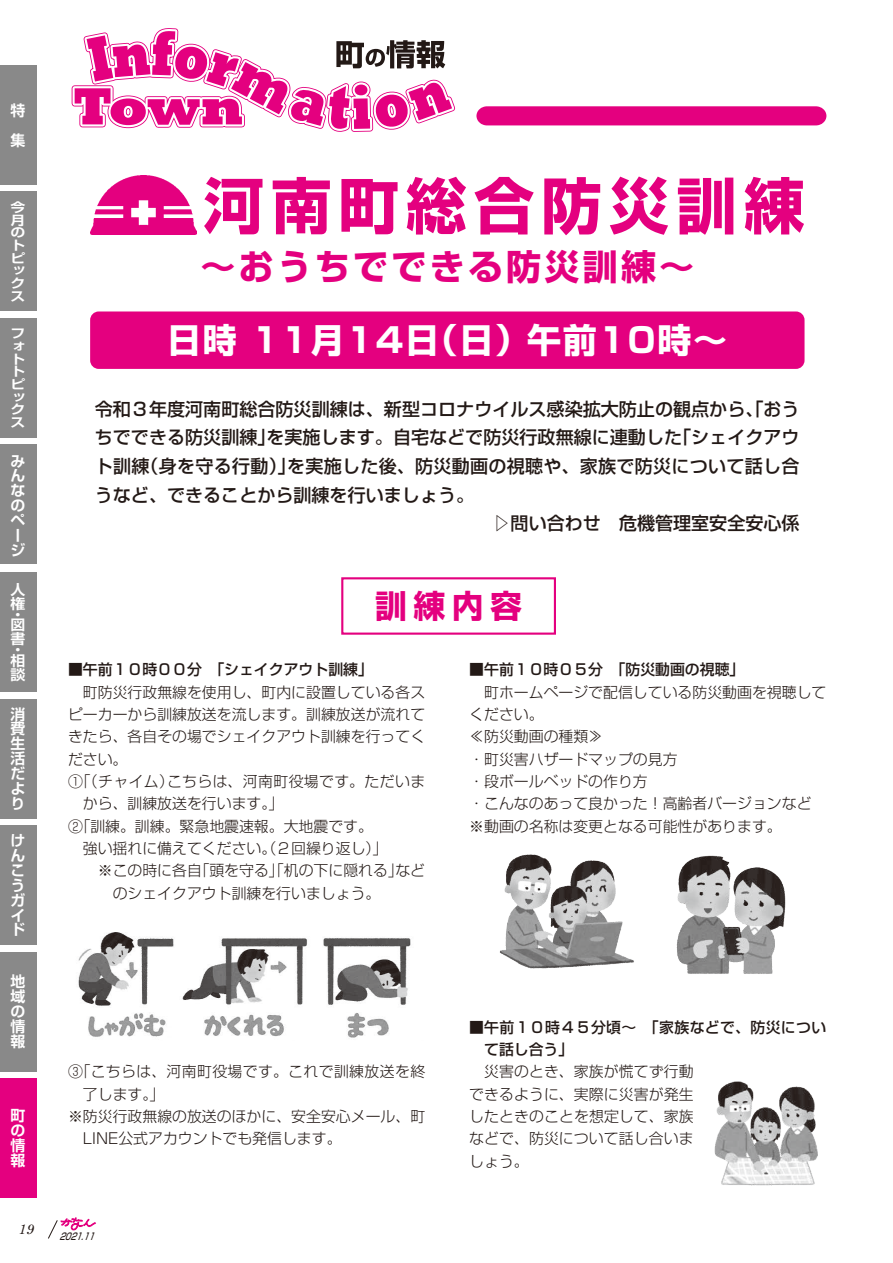
<style>
.page{position:relative;width:893px;height:1263px;background:#fff}
.page>*{position:absolute;margin:0;border:0;box-sizing:border-box;transform-origin:0 0}
.t1{font:700 60.6px "Shin Go Pr 6";letter-spacing:.115em;color:#e4007f}
.t2{font:700 35.1px "Shin Go Pr 6";letter-spacing:.09em;color:#e4007f}
.t3{font:700 34.05px "Shin Go Pr 6";letter-spacing:.05em;color:#fff}
.t4{font:700 31.95px "Shin Go Pr 6";color:#e4007f}
.t5{font:500 18px/28.7px "Shin Go Pr 6";color:#231916;text-align:right}
.t6{font:300 14.85px/22.4px "Shin Go Pr 6";color:#231916}
.t7{font:300 14.85px "Shin Go Pr 6";letter-spacing:.025em;color:#231916}
.t8{font:500 14.85px "Shin Go Pr 6 N";color:#231916}
.t9{font:700 14.85px/14.9px "Shin Go Pr 6 De";color:#fff;text-align:justify}
.t10{font:500 14.85px/22.4px "Shin Go Pr 6 N";letter-spacing:.025em;color:#231916}
.t11{font:700 14.1px/14.1px "Shin Go Pr 6 De";color:#fff;scale:1.05 1}
.t12{font:italic 13.8px "Century Schoolbook";color:#231916}
.t13{font:700 12.6px/12.6px "Shin Go Pr 6 De";color:#fff;scale:1.18 1}
.t14{font:italic 500 9.6px "Shin Go Pr 6 N";color:#231916;scale:.75 1}
</style>
<div class="page">
<div style="left:476px;top:106px;width:350px;height:19px;background:#e4007f"></div>
<svg style="left:71px;top:28px;width:385px;height:104px"></svg>
<img style="left:78px;top:932px;width:333px;height:106px">
<img style="left:500px;top:854px;width:134px;height:115px">
<img style="left:676px;top:855px;width:110px;height:119px">
<img style="left:90px;top:175px;width:106px;height:60px">
<div style="left:341px;top:577px;width:215px;height:58px;border:2px solid #e4007f"></div>
<div style="left:90px;top:311px;width:714px;height:58px;background:#e4007f;border-radius:9px"></div>
<img style="left:714px;top:1081px;width:104px;height:105px">
<svg style="left:48px;top:1217px;width:48px;height:22px"></svg>
<div style="left:0;top:192px;width:36px;height:119px;background:#898989"></div>
<div style="left:0;top:66px;width:36px;height:119px;background:#898989"></div>
<div style="left:0;top:445px;width:36px;height:119px;background:#898989"></div>
<div style="left:0;top:318px;width:36px;height:119px;background:#898989"></div>
<div style="left:0;top:826px;width:36px;height:119px;background:#898989"></div>
<div style="left:0;top:573px;width:36px;height:119px;background:#898989"></div>
<div style="left:0;top:952px;width:36px;height:119px;background:#898989"></div>
<div style="left:0;top:1078px;width:36px;height:119px;background:#e4007f"></div>
<div style="left:0;top:699px;width:36px;height:119px;background:#898989"></div>
<p class="t9" style="left:11px;top:102px;width:16px">特</p>
<p class="t9" style="left:11px;top:132px;width:16px">集</p>
<p class="t13" style="left:11px;top:200px;width:14px">今月のトピックス</p>
<p class="t13" style="left:11px;top:327px;width:14px;text-align:justify">フォトトピックス</p>
<p class="t9" style="left:11px;top:453px;width:16px;text-align:left">みんなのページ</p>
<p class="t11" style="left:11px;top:582px;width:15px">人権</p>
<p class="t11" style="left:11px;top:607px;width:10px">・</p>
<p class="t11" style="left:11px;top:617px;width:15px">図書</p>
<p class="t11" style="left:11px;top:642px;width:10px">・</p>
<p class="t11" style="left:11px;top:652px;width:16px">相談</p>
<p class="t9" style="left:11px;top:706px;width:16px">消費生活だより</p>
<p class="t9" style="left:11px;top:832px;width:16px;text-align:left">けんこうガイド</p>
<p class="t9" style="left:11px;top:974px;width:16px">地域の情報</p>
<p class="t9" style="left:11px;top:1107px;width:16px">町の情報</p>
<p class="t12" style="left:19px;top:1218px;width:17px">19</p>
<h1 class="t1" style="left:203px;top:158px;width:603px">河南町総合防災訓練</h1>
<h2 class="t2" style="left:200px;top:238px;width:495px">～おうちでできる防災訓練~</h2>
<h3 class="t3" style="left:167px;top:313px;width:561px">日時 11月14 （日 日）午前10時~</h3>
<p class="t5" style="left:95px;top:393px;width:706px">令和３年度河南町総合防災訓練は、新型コロナウイルス感染拡大防止の観点から、「おう「シェイクアウ</p>
<p class="t5" style="left:266px;top:422px;width:417px">を実施します。自宅などで防災行政無線に連動した</p>
<p class="t5" style="left:95px;top:422px;width:182px">ちでできる防災訓練」</p>
<p class="t5" style="left:140px;top:451px;width:157px">（身を守る行動）」</p>
<p class="t5" style="left:287px;top:451px;width:514px">を実施した後、防災動画の視聴や、家族で防災について話し合</p>
<p class="t5" style="left:95px;top:451px;width:381px;text-align:left">ト訓練<br>うなど、できることから訓練を行いましょう。</p>
<p class="t5" style="left:493px;top:508px;width:309px">▷問い合わせ　危機管理室安全安心係</p>
<h3 class="t4" style="left:375px;top:581px;width:148px">訓練内容</h3>
<p class="t8" style="left:68px;top:658px;width:306px">■午前１０時００分　「シェイクアウト訓練「</p>
<p class="t6" style="left:68px;top:680px;width:359px">　町防災行政無線を使用し、町内に設置している各ス</p>
<p class="t6" style="left:68px;top:702px;width:359px">ピーカーから訓練放送を流します。訓練放送が流れて</p>
<p class="t6" style="left:68px;top:724px;width:359px">きたら、各自その場でシェイクアウト訓練を行ってく</p>
<p class="t6" style="left:68px;top:747px;width:61px">ださい。</p>
<p class="t7" style="left:167px;top:769px;width:260px">こちらは、河南町役場です。ただいま</p>
<p class="t6" style="left:68px;top:769px;width:108px">①「（チャイム）</p>
<p class="t6" style="left:83px;top:791px;width:202px">から、訓練放送を行います「。</p>
<p class="t6" style="left:68px;top:813px;width:306px">②「訓練。訓練。緊急地震速報。大地震です。</p>
<p class="t6" style="left:68px;top:836px;width:321px">　強い揺れに備えてください。（２回繰り返し「(</p>
<p class="t6" style="left:195px;top:858px;width:210px">「頭を守る」「机の下に隠れる」</p>
<p class="t6" style="left:395px;top:858px;width:31px">など</p>
<p class="t6" style="left:113px;top:858px;width:269px;text-indent:-45px">　　※この時に各自<br>のシェイクアウト訓練を行いましょう。</p>
<p class="t8" style="left:469px;top:658px;width:277px">■午前１０時０５分　「防災動画の視聴「</p>
<p class="t6" style="left:469px;top:680px;width:359px">　町ホームページで配信している防災動画を視聴してください。<br>≪防災動画の種類≪<br>・町災害ハザードマップの見方<br>・段ボールベッドの作り方<br>・こんなのあって良かった！高齢者バージョンなど※動画の名称は変更となる可能性があります。</p>
<p class="t7" style="left:68px;top:1059px;width:359px">③「こちらは、河南町役場です。これで訓練放送を終</p>
<p class="t6" style="left:83px;top:1081px;width:83px">了します「。</p>
<p class="t6" style="left:68px;top:1104px;width:359px">※防災行政無線の放送のほかに、安全安心メール、町</p>
<p class="t6" style="left:83px;top:1126px;width:260px">LINE公式アカウントでも発信します。</p>
<p class="t14" style="left:60px;top:1228px;width:55px">2021.11</p>
<p class="t10" style="left:484px;top:1015px;width:344px;text-indent:-15px">■午前１０時４５分頃～　「家族などで、防災について話し合う「</p>
<p class="t6" style="left:469px;top:1059px;width:226px;text-align:justify">　災害のとき、家族が慌てず行動できるように、実際に災害が発生したときのことを想定して、家族などで、防災について話し合いましょう。</p>
</div>
